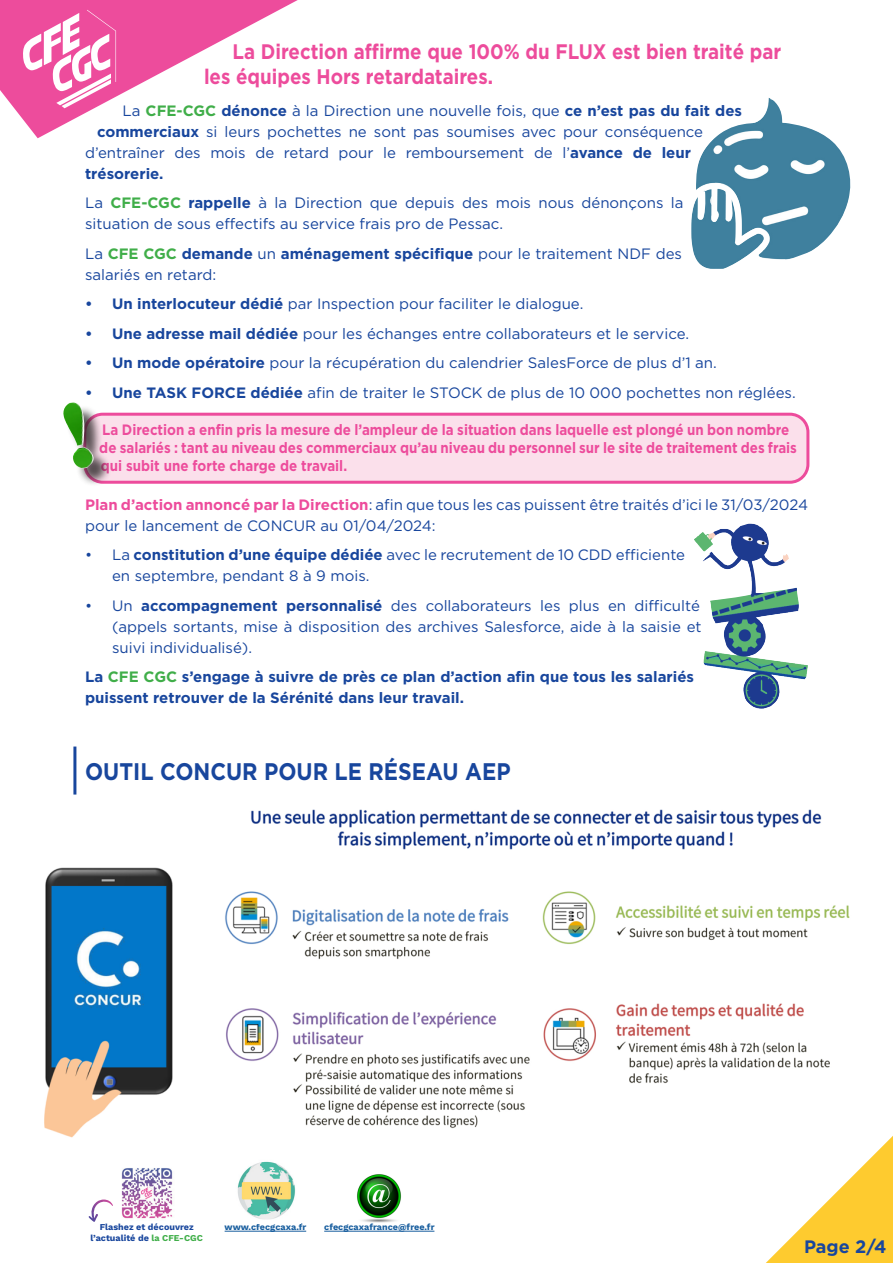
<style>
.page{position:relative;width:893px;height:1263px;background:#fff}
.page>*{position:absolute;margin:0;border:0;box-sizing:border-box;transform-origin:0 0}
.t1{font:700 24px "Gotham";color:#18469d;scale:.89 1}
.t2{font:700 21px/25.2px "Gotham";color:#ed4c9c;scale:.89 1}
.t3{font:700 18px "Gotham";color:#18469d}
.t4{font:15px/21px "Gotham";color:#18469d}
.t5{font:700 15px/18px "Gotham";color:#ed4c9c;scale:.89 1}
.t6{font:700 15px/21px "Gotham";color:#18469d}
.t7{font:700 9px/10.8px "Work Sans";color:#18469d;text-align:center}
.t8{font:700 9px "Work Sans";color:#175d9e}
.s1{font-weight:700;color:#40ae49}
.s2{font-weight:700}
.s3{font-weight:700;color:#ed4c9c}
.s4{color:#40ae49}
</style>
<div class="page">
<svg style="left:766px;top:1136px;width:127px;height:127px"></svg>
<svg style="left:0;top:0;width:298px;height:138px"></svg>
<img style="left:121px;top:1168px;width:52px;height:51px">
<svg style="left:89px;top:1199px;width:24px;height:23px"></svg>
<hr style="left:225px;top:1231px;width:81px;height:1px;background:#175d9e">
<img style="left:237px;top:1161px;width:59px;height:59px">
<img style="left:357px;top:1174px;width:44px;height:49px">
<hr style="left:324px;top:1231px;width:110px;height:1px;background:#175d9e">
<div style="left:85px;top:414px;width:723px;height:68px;background:#fbe0eb;border-radius:18px"></div>
<div style="left:83px;top:413px;width:726px;height:71px;border:3px solid #ed4c9c;border-radius:18px"></div>
<img style="left:691px;top:98px;width:159px;height:171px">
<div style="left:66px;top:405px;width:46px;height:82px;background:#231f20;opacity:.75"></div>
<img style="left:63px;top:402px;width:31px;height:67px">
<img style="left:694px;top:524px;width:114px;height:185px">
<hr style="left:73px;top:746px;width:3px;height:48px;background:#18469d">
<img style="left:44px;top:809px;width:811px;height:334px">
<p class="t2" style="left:204px;top:38px;width:650px;text-indent:28px">La Direction affirme que 100% du FLUX est bien traité par les équipes Hors retardataires.</p>
<p class="t4" style="left:123px;top:100px;width:621px">La <span class="s1">CFE-CGC</span> <span class="s2">dénonce</span> à la Direction une nouvelle fois, que <span class="s2">ce n’est pas du fait des</span></p>
<p class="t4" style="left:97px;top:121px;width:608px"><span class="s2">commerciaux</span> si leurs pochettes ne sont pas soumises avec pour conséquence</p>
<p class="t4" style="left:85px;top:142px;width:607px">d’entraîner des mois de retard pour le remboursement de l’<span class="s2">avance de leur</span></p>
<p class="t6" style="left:85px;top:162px;width:80px">trésorerie.</p>
<p class="t4" style="left:85px;top:192px;width:600px">La <span class="s1">CFE-CGC</span> <span class="s2">rappelle</span> à la Direction que depuis des mois nous dénonçons la situation de sous effectifs au service frais pro de Pessac.</p>
<p class="t4" style="left:85px;top:243px;width:598px">La <span class="s1">CFE CGC</span> <span class="s2">demande</span> un <span class="s2">aménagement spécifique</span> pour le traitement NDF des salariés en retard:</p>
<p class="t4" style="left:85px;top:293px;width:500px"><span class="s2">• Un interlocuteur dédié</span> par Inspection pour faciliter le dialogue.</p>
<p class="t4" style="left:85px;top:323px;width:606px"><span class="s2">• Une adresse mail dédiée</span> pour les échanges entre collaborateurs et le service.</p>
<p class="t4" style="left:85px;top:352px;width:633px"><span class="s2">• Un mode opératoire</span> pour la récupération du calendrier SalesForce de plus d’1 an.</p>
<p class="t4" style="left:85px;top:382px;width:712px"><span class="s2">• Une TASK FORCE dédiée</span> afin de traiter le STOCK de plus de 10 000 pochettes non réglées.</p>
<p class="t5" style="left:99px;top:420px;width:785px">La Direction a enfin pris la mesure de l’ampleur de la situation dans laquelle est plongé un bon nombre de salariés : tant au niveau des commerciaux qu’au niveau du personnel sur le site de traitement des frais qui subit une forte charge de travail.</p>
<p class="t4" style="left:85px;top:494px;width:724px"><span class="s3">Plan d’action annoncé par la Direction</span>: afin que tous les cas puissent être traités d’ici le 31/03/2024 pour le lancement de CONCUR au 01/04/2024:</p>
<p class="t4" style="left:112px;top:544px;width:574px;text-indent:-27px">• La <span class="s2">constitution d’une équipe dédiée</span> avec le recrutement de 10 CDD efficiente en septembre, pendant 8 à 9 mois.</p>
<p class="t4" style="left:112px;top:595px;width:591px;text-align:justify;text-indent:-27px">• Un <span class="s2">accompagnement personnalisé</span> des collaborateurs les plus en difficulté (appels sortants, mise à disposition des archives Salesforce, aide à la saisie et suivi individualisé).</p>
<p class="t6" style="left:85px;top:666px;width:610px">La <span class="s4">CFE CGC</span> s’engage à suivre de près ce plan d’action afin que tous les salariés puissent retrouver de la Sérénité dans leur travail.</p>
<p class="t1" style="left:85px;top:758px;width:480px">OUTIL CONCUR POUR LE RÉSEAU AEP</p>
<p class="t7" style="left:91px;top:1222px;width:114px">Flashez et découvrez l’actualité de <span class="s4">la CFE-CGC</span></p>
<p class="t8" style="left:225px;top:1222px;width:83px">www.cfecgcaxa.fr</p>
<p class="t8" style="left:324px;top:1222px;width:112px">cfecgcaxafrance@free.fr</p>
<p class="t3" style="left:804px;top:1236px;width:84px">Page 2/4</p>
</div>
